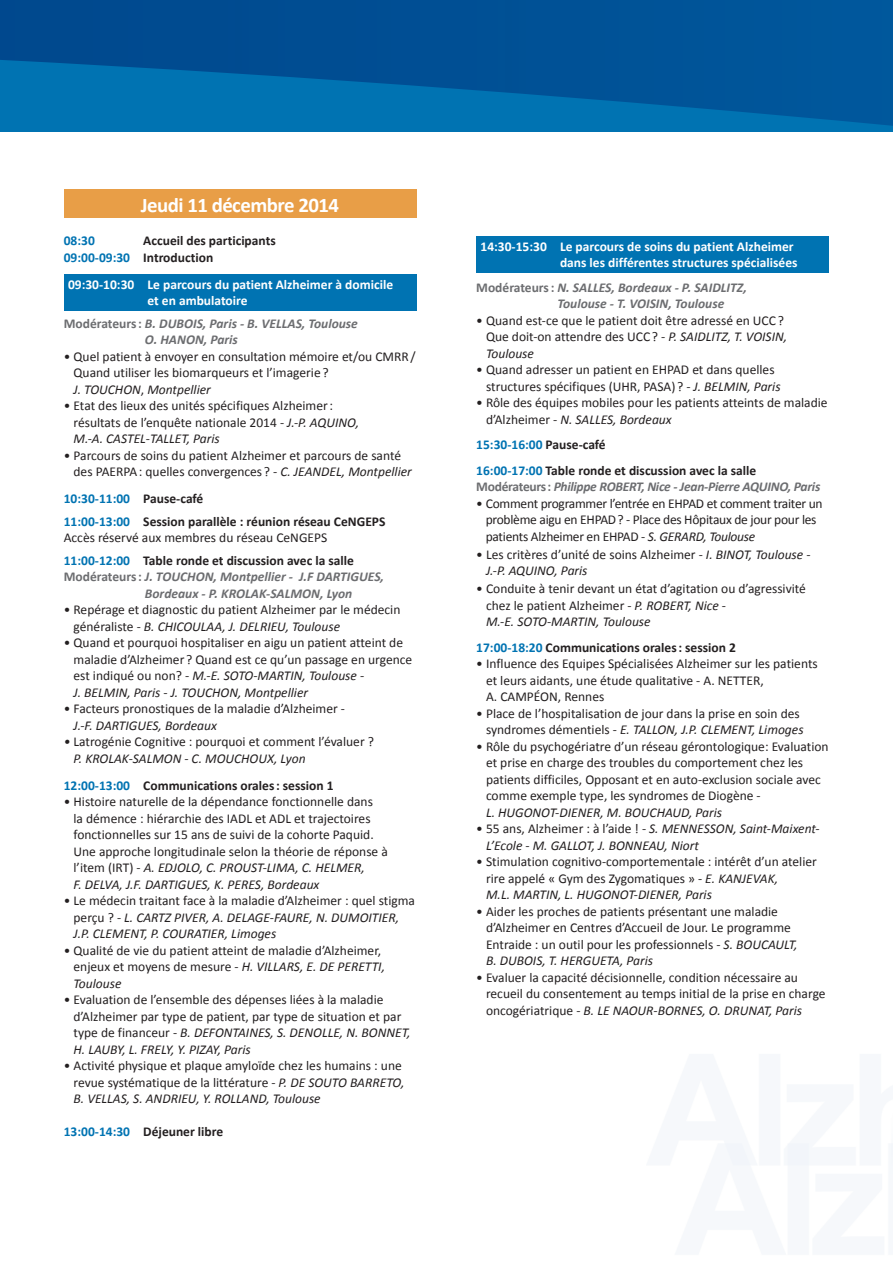
<style>
.page{position:relative;width:893px;height:1263px;background:#fff}
.page>*{position:absolute;margin:0;border:0;box-sizing:border-box;transform-origin:0 0}
.t1{font:700 20.85px "Calibri";letter-spacing:-.025em;color:#fff}
.t2{font:13.5px/16.5px "Calibri";color:#231f20}
.t3{font:700 13.5px/16.5px "Calibri";color:#231f20}
.t4{font:italic 13.5px/16.5px "Calibri";color:#231f20}
.t5{font:italic 700 13.5px/16.5px "Calibri";color:#6c6d70}
.t6{font:700 13.5px/16.5px "Calibri";color:#fff}
.t7{font:13.5px/16.5px "Calibri";letter-spacing:-.02em;color:#231f20}
.t8{font:italic 700 13.5px "Calibri";letter-spacing:-.02em;color:#6c6d70}
.t9{font:700 13.5px "Calibri";color:#0073b2}
.s1{color:#0073b2}
.s2{font-style:normal}
.s3{font-style:italic}
.s4{font-weight:700;color:#0073b2}
.s5{font-weight:700}
</style>
<div class="page">
<div style="left:64px;top:274px;width:352px;height:37px;background:#0073b2"></div>
<div style="left:476px;top:236px;width:353px;height:37px;background:#0073b2"></div>
<svg style="left:0;top:0;width:893px;height:218px"></svg>
<div style="left:64px;top:190px;width:352px;height:28px;background:#e89e47"></div>
<h1 class="t1" style="left:141px;top:192px;width:200px">Jeudi 11 décembre 2014</h1>
<p class="t3" style="left:64px;top:232px;width:213px;text-indent:80px">Accueil des participants<br><span class="s1">09:00-09:30</span> Introduction</p>
<p class="t6" style="left:148px;top:275px;width:247px;text-indent:-80px">09:30-10:30 Le parcours du patient Alzheimer à domicile et en ambulatoire</p>
<p class="t5" style="left:145px;top:314px;width:214px;text-indent:-81px"><span class="s2">Modérateurs:</span> B. DUBOIS, Paris - B. VELLAS, Toulouse<br>O. HANON, Paris</p>
<p class="t2" style="left:74px;top:347px;width:344px;text-indent:-10px">• Quel patient à envoyer en consultation mémoire et/ou CMRR/<br>Quand utiliser les biomarqueurs et l’imagerie?<br><span class="s3">J. TOUCHON</span>, <span class="s3">Montpellier</span></p>
<p class="t2" style="left:74px;top:397px;width:287px;text-indent:-10px">• Etat des lieux des unités spécifiques Alzheimer: résultats de l’enquête nationale 2014 - <span class="s3">J.-P. AQUINO,<br>M.-A. CASTEL-TALLET, Paris</span></p>
<p class="t2" style="left:74px;top:446px;width:340px;text-indent:-10px">• Parcours de soins du patient Alzheimer et parcours de santé des PAERPA: quelles convergences ? <span class="s3">- C. JEANDEL, Montpellier</span></p>
<p class="t3" style="left:64px;top:487px;width:323px;line-height:22.5px"><span class="s1">10:30-11:00</span> Pause-café<br><span class="s1">11:00-13:00</span> Session parallèle : réunion réseau CeNGEPS</p>
<p class="t2" style="left:64px;top:526px;width:292px;line-height:22.5px">Accès réservé aux membres du réseau CeNGEPS<br><span class="s4">11:00-12:00</span> <span class="s5">Table ronde et discussion avec la salle</span></p>
<p class="t5" style="left:145px;top:568px;width:241px;text-indent:-81px"><span class="s2">Modérateurs:</span> J. TOUCHON, Montpellier - J.F DARTIGUES,<br>Bordeaux - P. KROLAK-SALMON, Lyon</p>
<p class="t2" style="left:74px;top:601px;width:328px;text-indent:-10px">• Repérage et diagnostic du patient Alzheimer par le médecin généraliste - <span class="s3">B. CHICOULAA, J. DELRIEU, Toulouse</span></p>
<p class="t2" style="left:74px;top:634px;width:340px;text-indent:-10px">• Quand et pourquoi hospitaliser en aigu un patient atteint de maladie d’Alzheimer ? Quand est ce qu’un passage en urgence est indiqué ou non? <span class="s3">- M.-E. SOTO-MARTIN, Toulouse -<br>J. BELMIN, Paris - J. TOUCHON, Montpellier</span></p>
<p class="t2" style="left:64px;top:700px;width:283px">• Facteurs pronostiques de la maladie d’Alzheimer -</p>
<p class="t4" style="left:74px;top:716px;width:145px">J.-F. DARTIGUES, Bordeaux</p>
<p class="t2" style="left:74px;top:733px;width:302px;text-indent:-10px"><span class="s3">•</span> Latrogénie Cognitive : pourquoi et comment l’évaluer ?<br><span class="s3">P. KROLAK-SALMON - C. MOUCHOUX, Lyon</span></p>
<p class="t3" style="left:64px;top:776px;width:271px"><span class="s1">12:00-13:00</span> Communications orales: session 1</p>
<p class="t2" style="left:74px;top:793px;width:316px;text-indent:-10px">• Histoire naturelle de la dépendance fonctionnelle dans<br>la démence : hiérarchie des IADL et ADL et trajectoires fonctionnelles sur 15 ans de suivi de la cohorte Paquid.<br>Une approche longitudinale selon la théorie de réponse à l’item (IRT) - <span class="s3">A. EDJOLO, C. PROUST-LIMA, C. HELMER,<br>F. DELVA, J.F. DARTIGUES, K. PERES, Bordeaux</span></p>
<p class="t4" style="left:74px;top:892px;width:343px;text-indent:-10px"><span class="s2">• Le médecin traitant face à la maladie d’Alzheimer : quel stigma perçu ? -</span> L. CARTZ PIVER, A. DELAGE-FAURE, N. DUMOITIER,<br>J.P. CLEMENT, P. COURATIER, Limoges</p>
<p class="t2" style="left:74px;top:941px;width:313px;text-indent:-10px">• Qualité de vie du patient atteint de maladie d’Alzheimer, enjeux et moyens de mesure - <span class="s3">H. VILLARS, E. DE PERETTI,<br>Toulouse</span></p>
<p class="t2" style="left:74px;top:991px;width:338px;text-indent:-10px">• Evaluation de l’ensemble des dépenses liées à la maladie d’Alzheimer par type de patient, par type de situation et par type de financeur - <span class="s3">B. DEFONTAINES, S. DENOLLE, N. BONNET, H. LAUBY, L. FRELY, Y. PIZAY, Paris</span></p>
<p class="t2" style="left:74px;top:1057px;width:332px;text-indent:-10px">• Activité physique et plaque amyloïde chez les humains : une revue systématique de la littérature - <span class="s3">P. DE SOUTO BARRETO,<br>B. VELLAS, S. ANDRIEU, Y. ROLLAND, Toulouse</span></p>
<p class="t3" style="left:64px;top:1123px;width:161px"><span class="s1">13:00-14:30</span> Déjeuner libre</p>
<p class="t9" style="left:64px;top:232px;width:33px">08:30</p>
<p class="t6" style="left:480px;top:237px;width:319px;text-align:right">14:30-15:30 Le parcours de soins du patient Alzheimer dans les différentes structures spécialisées</p>
<p class="t5" style="left:557px;top:278px;width:191px;text-indent:-81px"><span class="s2">Modérateurs:</span> N. SALLES, Bordeaux - P. SAIDLITZ,<br>Toulouse - T. VOISIN, Toulouse</p>
<p class="t2" style="left:486px;top:311px;width:303px;text-indent:-10px">• Quand est-ce que le patient doit être adressé en UCC?<br>Que doit-on attendre des UCC? <span class="s3">- P. SAIDLITZ, T. VOISIN,<br>Toulouse</span></p>
<p class="t2" style="left:486px;top:361px;width:296px;text-indent:-10px">• Quand adresser un patient en EHPAD et dans quelles structures spécifiques (UHR, PASA) ? <span class="s3">- J. BELMIN, Paris</span></p>
<p class="t2" style="left:486px;top:394px;width:343px;text-indent:-10px">• Rôle des équipes mobiles pour les patients atteints de maladie d’Alzheimer <span class="s3">- N. SALLES, Bordeaux</span></p>
<p class="t3" style="left:476px;top:431px;width:282px;line-height:25.5px"><span class="s1">15:30-16:00</span> Pause-café<br><span class="s1">16:00-17:00</span> Table ronde et discussion avec la salle</p>
<p class="t8" style="left:476px;top:478px;width:346px"><span class="s2">Modérateurs:</span> Philippe ROBERT, Nice - Jean-Pierre AQUINO, Paris</p>
<p class="t7" style="left:486px;top:494px;width:338px;text-indent:-10px">• Comment programmer l’entrée en EHPAD et comment traiter un problème aigu en EHPAD? - Place des Hôpitaux de jour pour les patients Alzheimer en EHPAD - <span class="s3">S. GERARD, Toulouse</span></p>
<p class="t2" style="left:486px;top:545px;width:326px;text-indent:-10px">• Les critères d’unité de soins Alzheimer - <span class="s3">I. BINOT, Toulouse -<br>J.-P. AQUINO, Paris</span></p>
<p class="t2" style="left:486px;top:580px;width:321px;text-indent:-10px">• Conduite à tenir devant un état d’agitation ou d’agressivité chez le patient Alzheimer - <span class="s3">P. ROBERT, Nice -<br>M.-E. SOTO-MARTIN, Toulouse</span></p>
<p class="t3" style="left:476px;top:638px;width:261px"><span class="s1">17:00-18:20</span> Communications orales: session 2</p>
<p class="t2" style="left:486px;top:655px;width:333px;text-indent:-10px">• Influence des Equipes Spécialisées Alzheimer sur les patients et leurs aidants, une étude qualitative - A. NETTER,<br>A. CAMPÉON, Rennes</p>
<p class="t2" style="left:476px;top:704px;width:329px;text-align:right">• Place de l’hospitalisation de jour dans la prise en soin des syndromes démentiels - <span class="s3">E. TALLON, J.P. CLEMENT, Limoges</span></p>
<p class="t2" style="left:486px;top:737px;width:344px;text-indent:-10px">• Rôle du psychogériatre d’un réseau gérontologique: Evaluation et prise en charge des troubles du comportement chez les patients difficiles, Opposant et en auto-exclusion sociale avec comme exemple type, les syndromes de Diogène -</p>
<p class="t4" style="left:486px;top:803px;width:238px">L. HUGONOT-DIENER, M. BOUCHAUD, Paris</p>
<p class="t4" style="left:486px;top:820px;width:335px;text-indent:-10px"><span class="s2">• 55 ans, Alzheimer : à l’aide ! -</span> S. MENNESSON, Saint-Maixent-<br>L’Ecole - M. GALLOT, J. BONNEAU, Niort</p>
<p class="t2" style="left:486px;top:853px;width:332px;text-indent:-10px">• Stimulation cognitivo-comportementale : intérêt d’un atelier rire appelé « Gym des Zygomatiques » - <span class="s3">E. KANJEVAK,<br>M.L. MARTIN, L. HUGONOT-DIENER, Paris</span></p>
<p class="t2" style="left:486px;top:902px;width:313px;text-indent:-10px">• Aider les proches de patients présentant une maladie d’Alzheimer en Centres d’Accueil de Jour. Le programme Entraide : un outil pour les professionnels - <span class="s3">S. BOUCAULT, B. DUBOIS, T. HERGUETA, Paris</span></p>
<p class="t2" style="left:486px;top:968px;width:341px;text-indent:-10px">• Evaluer la capacité décisionnelle, condition nécessaire au recueil du consentement au temps initial de la prise en charge oncogériatrique - <span class="s3">B. LE NAOUR-BORNES, O. DRUNAT, Paris</span></p>
</div>
